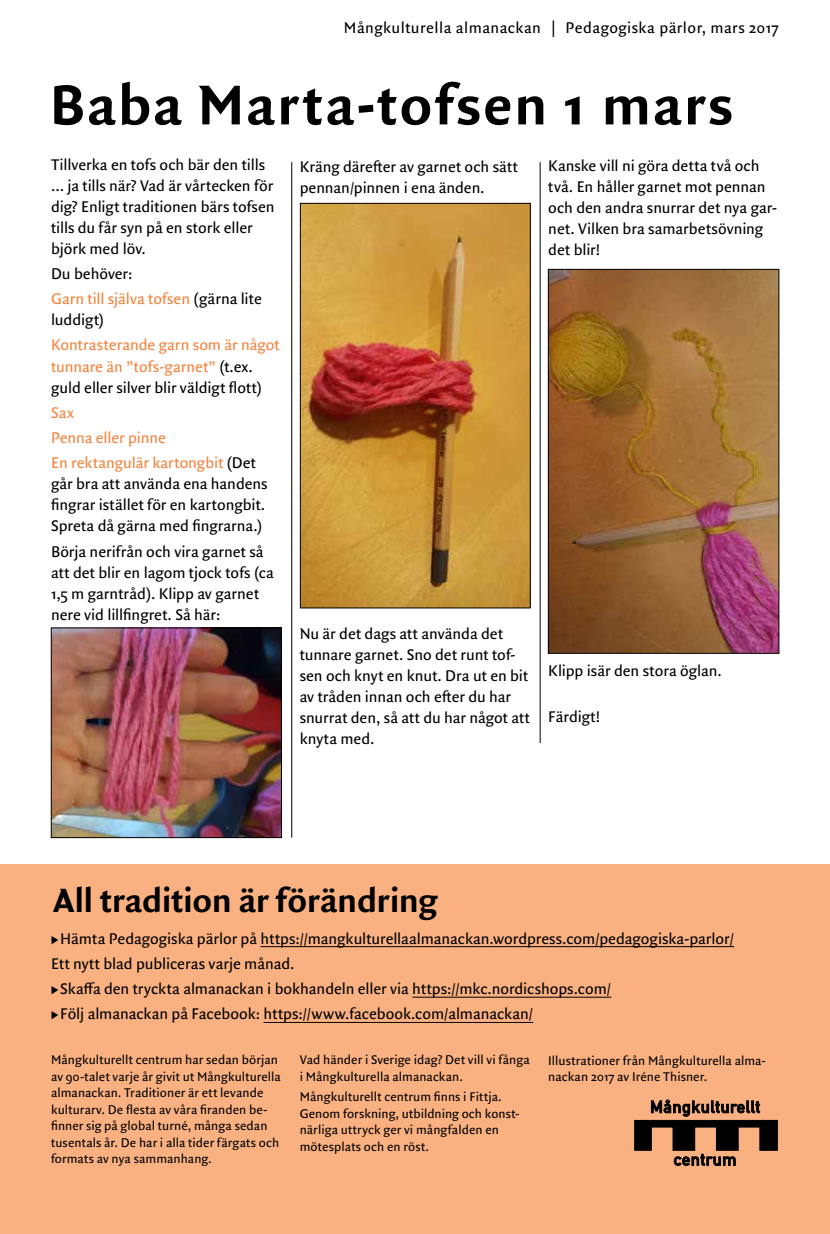
<style>
.page{position:relative;width:830px;height:1234px;background:#fff}
.page>*{position:absolute;margin:0;border:0;box-sizing:border-box;transform-origin:0 0}
.t1{font:700 60px "Quadraat Sans Pro";letter-spacing:.035em;color:#000}
.t2{font:700 36px "Quadraat Sans Pro";letter-spacing:-.01em;color:#000}
.t3{font:16.5px/21px "Quadraat Sans OT";color:#000}
.t4{font:16.5px/21px "Quadraat Sans OT";color:#f5833d}
.t5{font:16.5px "Quadraat Sans OT";letter-spacing:.03em;color:#000}
.t6{font:13.5px/16.5px "Quadraat Sans OT";letter-spacing:.005em;color:#000}
.s1{color:#f5833d}
.s2{color:#000}
</style>
<div class="page">
<div style="left:0;top:864px;width:829px;height:369px;background:#fab181"></div>
<svg style="left:634px;top:1099px;width:143px;height:66px"></svg>
<img style="left:302px;top:205px;width:226px;height:401px">
<div style="left:300px;top:203px;width:230px;height:405px;border:1px solid #000"></div>
<img style="left:550px;top:271px;width:226px;height:380px">
<div style="left:548px;top:269px;width:230px;height:384px;border:1px solid #000"></div>
<img style="left:53px;top:629px;width:226px;height:206px">
<div style="left:51px;top:627px;width:230px;height:210px;border:1px solid #000"></div>
<hr style="left:539px;top:162px;width:1px;height:580px;background:#000">
<hr style="left:291px;top:162px;width:1px;height:675px;background:#000">
<hr style="left:260px;top:946px;width:473px;height:1px;background:#000">
<hr style="left:412px;top:996px;width:199px;height:1px;background:#000">
<hr style="left:263px;top:1021px;width:270px;height:1px;background:#000">
<p class="t5" style="left:344px;top:16px;width:436px">Mångkulturella almanackan | Pedagogiska pärlor, mars 2017</p>
<h1 class="t1" style="left:50px;top:60px;width:684px">Baba Marta-tofsen 1 mars</h1>
<p class="t3" style="left:299px;top:156px;width:219px">Kräng därefter av garnet och sätt pennan/pinnen i ena änden.</p>
<p class="t3" style="left:51px;top:153px;width:225px">Tillverka en tofs och bär den tills … ja tills när? Vad är vårtecken för dig? Enligt traditionen bärs tofsen tills du får syn på en stork eller björk med löv.</p>
<p class="t3" style="left:51px;top:261px;width:212px;line-height:25.2px">Du behöver:<br><span class="s1">Garn till själva tofsen</span> (gärna lite</p>
<p class="t3" style="left:51px;top:309px;width:54px">luddigt)</p>
<p class="t4" style="left:51px;top:334px;width:230px">Kontrasterande garn som är något tunnare än ”tofs-garnet” <span class="s2">(t.ex. guld eller silver blir väldigt flott)</span></p>
<p class="t4" style="left:51px;top:399px;width:206px;line-height:25.2px">Sax<br>Penna eller pinne<br>En rektangulär kartongbit <span class="s2">(Det</span></p>
<p class="t3" style="left:51px;top:473px;width:218px">går bra att använda ena handens fingrar istället för en kartongbit.<br>Spreta då gärna med fingrarna.)</p>
<p class="t3" style="left:51px;top:540px;width:224px">Börja nerifrån och vira garnet så att det blir en lagom tjock tofs (ca<br>1,5 m garntråd). Klipp av garnet nere vid lillfingret. Så här:</p>
<p class="t3" style="left:548px;top:155px;width:230px">Kanske vill ni göra detta två och två. En håller garnet mot pennan och den andra snurrar det nya gar&shy;net. Vilken bra samarbetsövning det blir!</p>
<p class="t3" style="left:299px;top:622px;width:231px">Nu är det dags att använda det tunnare garnet. Sno det runt tof&shy;sen och knyt en knut. Dra ut en bit av tråden innan och efter du har snurrat den, så att du har något att knyta med.</p>
<p class="t3" style="left:548px;top:659px;width:175px">Klipp isär den stora öglan.</p>
<p class="t3" style="left:548px;top:705px;width:53px">Färdigt!</p>
<h2 class="t2" style="left:53px;top:873px;width:386px">All tradition är förändring</h2>
<p class="t3" style="left:51px;top:925px;width:684px;line-height:25.2px">▶Hämta Pedagogiska pärlor på https://mangkulturellaalmanackan.wordpress.com/pedagogiska-parlor/ Ett nytt blad publiceras varje månad.<br>▶ Skaffa den tryckta almanackan i bokhandeln eller via https://mkc.nordicshops.com/<br>▶ Följ almanackan på Facebook: https://www.facebook.com/almanackan/</p>
<p class="t6" style="left:51px;top:1050px;width:231px">Mångkulturellt centrum har sedan början av 90-talet varje år givit ut Mångkulturella almanackan. Traditioner är ett levande kulturarv. De flesta av våra firanden be&shy;finner sig på global turné, många sedan tusentals år. De har i alla tider färgats och formats av nya sammanhang.</p>
<p class="t6" style="left:299px;top:1050px;width:231px">Vad händer i Sverige idag? Det vill vi fånga i Mångkulturella almanackan.</p>
<p class="t6" style="left:548px;top:1051px;width:219px">Illustrationer från Mångkulturella alma&shy;nackan 2017 av Iréne Thisner.</p>
<p class="t6" style="left:299px;top:1088px;width:221px">Mångkulturellt centrum finns i Fittja.<br>Genom forskning, utbildning och konst&shy;närliga uttryck ger vi mångfalden en mötesplats och en röst.</p>
</div>
